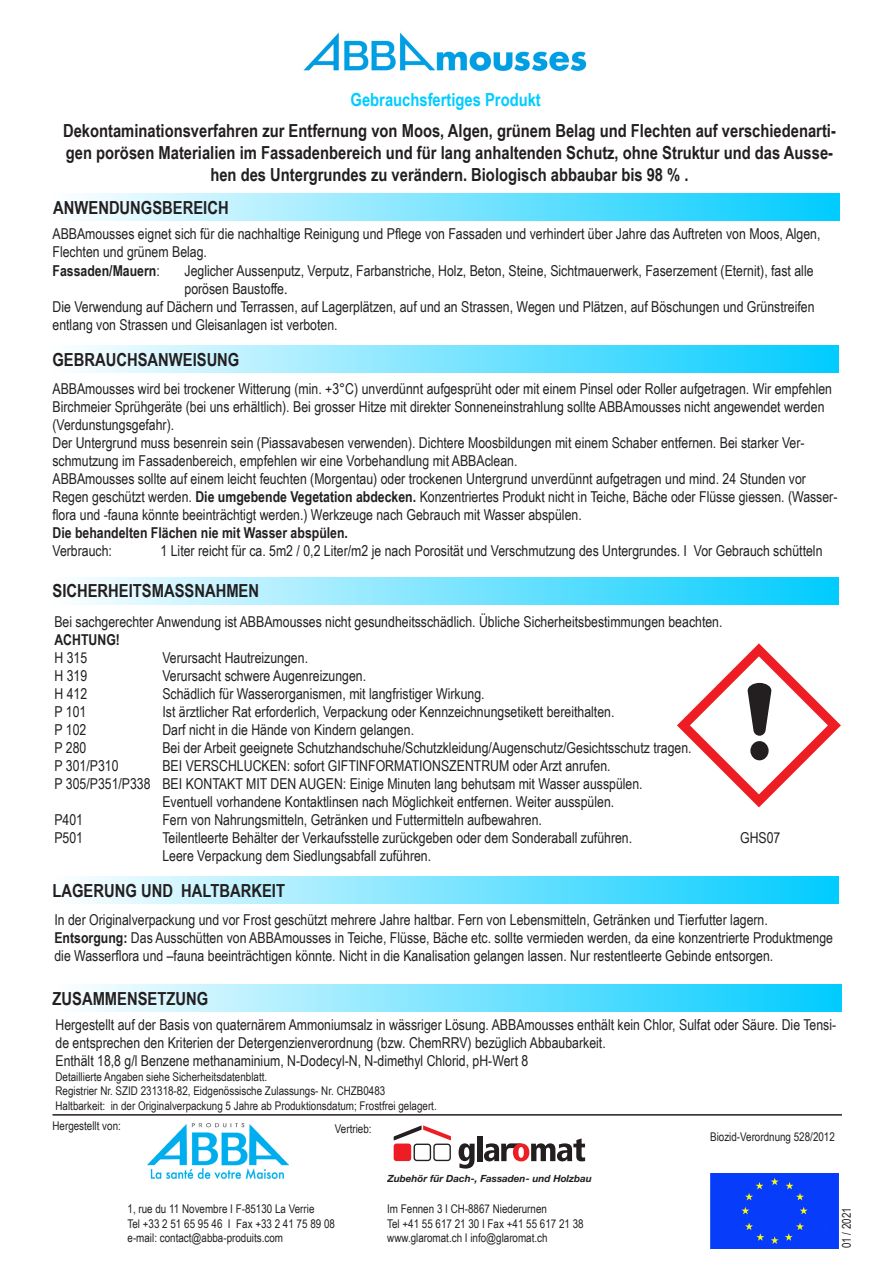
<style>
.page{position:relative;width:893px;height:1263px;background:#fff}
.page>*{position:absolute;margin:0;border:0;box-sizing:border-box;transform-origin:0 0}
.t1{font:700 18px/21.6px "Arial Narrow";color:#231f20;text-align:center}
.t2{font:700 18px "Arial Narrow";color:#0cf}
.t3{font:15px/18px "Arial Narrow";color:#231f20}
.t4{font:700 15px "Arial Narrow";color:#231f20}
.t5{font:12px "Arial Narrow";color:#231f20}
.t6{font:italic 700 9.9px "Helvetica Neue";color:#231f20}
.s1{font-weight:400}
.s2{font-family:"Minion Pro"}
.s3{font-weight:700}
</style>
<div class="page">
<div style="left:53px;top:193px;width:787px;height:28px;background:linear-gradient(to right,#fdfeff,#0cf)"></div>
<div style="left:52px;top:345px;width:787px;height:28px;background:linear-gradient(to right,#fdfeff,#0cf)"></div>
<div style="left:52px;top:577px;width:787px;height:27px;background:linear-gradient(to right,#fdfeff,#0cf)"></div>
<div style="left:52px;top:876px;width:787px;height:28px;background:linear-gradient(to right,#fdfeff,#0cf)"></div>
<div style="left:56px;top:984px;width:786px;height:28px;background:linear-gradient(to right,#fdfeff,#0cf)"></div>
<hr style="left:52px;top:1114px;width:790px;height:1px;background:#231f20">
<div style="left:710px;top:1173px;width:129px;height:75px;background:#073cfa"></div>
<img style="left:303px;top:32px;width:284px;height:40px">
<img style="left:148px;top:1123px;width:140px;height:55px">
<svg style="left:677px;top:643px;width:164px;height:164px"></svg>
<svg style="left:459px;top:1143px;width:16px;height:25px"></svg>
<div style="left:477px;top:1136px;width:5px;height:25px;background:#231f20"></div>
<svg style="left:484px;top:1138px;width:101px;height:23px"></svg>
<svg style="left:394px;top:1125px;width:57px;height:36px"></svg>
<div style="left:394px;top:1143px;width:17px;height:18px;background:#ee1d23;border-radius:3px"></div>
<p class="t2" style="left:351px;top:86px;width:192px">Gebrauchsfertiges Produkt</p>
<p class="t1" style="left:63px;top:119px;width:774px">Dekontaminationsverfahren zur Entfernung von Moos, Algen, grünem Belag und Flechten auf verschiedenarti&shy;gen porösen Materialien im Fassadenbereich und für lang anhaltenden Schutz, ohne Struktur und das Ausse&shy;hen des Untergrundes zu verändern. Biologisch abbaubar bis 98 % .</p>
<p class="t1" style="left:53px;top:196px;width:177px">ANWENDUNGSBEREICH</p>
<p class="t3" style="left:52px;top:225px;width:769px">ABBAmousses eignet sich für die nachhaltige Reinigung und Pflege von Fassaden und verhindert über Jahre das Auftreten von Moos, Algen,<br>Flechten und grünem Belag.</p>
<p class="t4" style="left:52px;top:259px;width:109px">Fassaden/Mauern<span class="s1">:</span></p>
<p class="t3" style="left:184px;top:261px;width:631px">Jeglicher Aussenputz, Verputz, Farbanstriche, Holz, Beton, Steine, Sichtmauerwerk, Faserzement (Eternit), fast alle porösen Baustoffe<span class="s2">.</span></p>
<p class="t3" style="left:52px;top:297px;width:764px">Die Verwendung auf Dächern und Terrassen, auf Lagerplätzen, auf und an Strassen, Wegen und Plätzen, auf Böschungen und Grünstreifen entlang von Strassen und Gleisanlagen ist verboten.</p>
<p class="t1" style="left:52px;top:347px;width:188px">GEBRAUCHSANWEISUNG</p>
<p class="t3" style="left:52px;top:379px;width:781px">ABBAmousses wird bei trockener Witterung (min. +3°C) unverdünnt aufgesprüht oder mit einem Pinsel oder Roller aufgetragen. Wir empfehlen<br>Birchmeier Sprühgeräte (bei uns erhältlich). Bei grosser Hitze mit direkter Sonneneinstrahlung sollte ABBAmousses nicht angewendet werden (Verdunstungsgefahr).</p>
<p class="t3" style="left:52px;top:433px;width:754px">Der Untergrund muss besenrein sein (Piassavabesen verwenden). Dichtere Moosbildungen mit einem Schaber entfernen. Bei starker Ver&shy;schmutzung im Fassadenbereich, empfehlen wir eine Vorbehandlung mit ABBAclean.</p>
<p class="t3" style="left:52px;top:469px;width:786px">ABBAmousses sollte auf einem leicht feuchten (Morgentau) oder trockenen Untergrund unverdünnt aufgetragen und mind. 24 Stunden vor<br>Regen geschützt werden. <span class="s3">Die umgebende Vegetation abdecken.</span> Konzentriertes Produkt nicht in Teiche, Bäche oder Flüsse giessen. (Wasser&shy;flora und -fauna könnte beeinträchtigt werden.) Werkzeuge nach Gebrauch mit Wasser abspülen.</p>
<p class="t4" style="left:52px;top:522px;width:297px">Die behandelten Flächen nie mit Wasser abspülen.</p>
<p class="t3" style="left:52px;top:541px;width:61px">Verbrauch:</p>
<p class="t3" style="left:160px;top:541px;width:663px">1 Liter reicht für ca. 5m2 / 0,2 Liter/m2 je nach Porosität und Verschmutzung des Untergrundes. I Vor Gebrauch schütteln</p>
<p class="t1" style="left:52px;top:579px;width:208px">SICHERHEITSMASSNAHMEN</p>
<p class="t3" style="left:54px;top:612px;width:670px">Bei sachgerechter Anwendung ist ABBAmousses nicht gesundheitsschädlich. Übliche Sicherheitsbestimmungen beachten.</p>
<p class="t4" style="left:54px;top:628px;width:67px">ACHTUNG!</p>
<p class="t3" style="left:54px;top:648px;width:34px">H 315</p>
<p class="t3" style="left:162px;top:648px;width:147px">Verursacht Hautreizungen.</p>
<p class="t3" style="left:54px;top:666px;width:34px">H 319</p>
<p class="t3" style="left:162px;top:666px;width:205px">Verursacht schwere Augenreizungen.</p>
<p class="t3" style="left:54px;top:684px;width:34px">H 412</p>
<p class="t3" style="left:162px;top:684px;width:324px">Schädlich für Wasserorganismen, mit langfristiger Wirkung.</p>
<p class="t3" style="left:54px;top:702px;width:33px">P 101</p>
<p class="t3" style="left:162px;top:702px;width:453px">Ist ärztlicher Rat erforderlich, Verpackung oder Kennzeichnungsetikett bereithalten.</p>
<p class="t3" style="left:54px;top:720px;width:33px">P 102</p>
<p class="t3" style="left:162px;top:720px;width:253px">Darf nicht in die Hände von Kindern gelangen.</p>
<p class="t3" style="left:54px;top:738px;width:33px">P 280</p>
<p class="t3" style="left:162px;top:738px;width:531px">Bei der Arbeit geeignete Schutzhandschuhe/Schutzkleidung/Augenschutz/Gesichtsschutz tragen.</p>
<p class="t3" style="left:54px;top:756px;width:66px">P 301/P310</p>
<p class="t3" style="left:162px;top:756px;width:450px">BEI VERSCHLUCKEN: sofort GIFTINFORMATIONSZENTRUM oder Arzt anrufen.</p>
<p class="t3" style="left:54px;top:774px;width:590px">P 305/P351/P338 BEI KONTAKT MIT DEN AUGEN: Einige Minuten lang behutsam mit Wasser ausspülen.</p>
<p class="t3" style="left:162px;top:792px;width:453px">Eventuell vorhandene Kontaktlinsen nach Möglichkeit entfernen. Weiter ausspülen.</p>
<p class="t3" style="left:54px;top:810px;width:30px">P401</p>
<p class="t3" style="left:162px;top:810px;width:381px">Fern von Nahrungsmitteln, Getränken und Futtermitteln aufbewahren.</p>
<p class="t3" style="left:54px;top:828px;width:30px">P501</p>
<p class="t3" style="left:162px;top:828px;width:471px">Teilentleerte Behälter der Verkaufsstelle zurückgeben oder dem Sonderaball zuführen.</p>
<p class="t3" style="left:740px;top:828px;width:42px">GHS07</p>
<p class="t3" style="left:162px;top:846px;width:270px">Leere Verpackung dem Siedlungsabfall zuführen.</p>
<p class="t1" style="left:52px;top:879px;width:234px">LAGERUNG UND HALTBARKEIT</p>
<p class="t3" style="left:54px;top:910px;width:715px">In der Originalverpackung und vor Frost geschützt mehrere Jahre haltbar. Fern von Lebensmitteln, Getränken und Tierfutter lagern.</p>
<p class="t3" style="left:54px;top:928px;width:780px"><span class="s3">Entsorgung:</span> Das Ausschütten von ABBAmousses in Teiche, Flüsse, Bäche etc. sollte vermieden werden, da eine konzentrierte Produktmenge die Wasserflora und –fauna beeinträchtigen könnte. Nicht in die Kanalisation gelangen lassen. Nur restentleerte Gebinde entsorgen.</p>
<p class="t1" style="left:52px;top:987px;width:157px">ZUSAMMENSETZUNG</p>
<p class="t3" style="left:56px;top:1015px;width:782px">Hergestellt auf der Basis von quaternärem Ammoniumsalz in wässriger Lösung. ABBAmousses enthält kein Chlor, Sulfat oder Säure. Die Tensi&shy;de entsprechen den Kriterien der Detergenzienverordnung (bzw. ChemRRV) bezüglich Abbaubarkeit.</p>
<p class="t3" style="left:56px;top:1051px;width:474px">Enthält 18,8 g/l Benzene methanaminium, N-Dodecyl-N, N-dimethyl Chlorid, pH-Wert 8</p>
<p class="t5" style="left:56px;top:1068px;width:213px">Detaillierte Angaben siehe Sicherheitsdatenblatt.</p>
<p class="t5" style="left:56px;top:1082px;width:331px">Registrier Nr. SZID 231318-82, Eidgenössische Zulassungs- Nr. CHZB0483</p>
<p class="t5" style="left:56px;top:1096px;width:383px">Haltbarkeit: in der Originalverpackung 5 Jahre ab Produktionsdatum; Frostfrei gelagert.</p>
<p class="t5" style="left:52px;top:1117px;width:70px">Hergestellt von:</p>
<p class="t5" style="left:335px;top:1120px;width:38px">Vertrieb:</p>
<p class="t5" style="left:710px;top:1127px;width:126px">Biozid-Verordnung 528/2012</p>
<p class="t5" style="left:128px;top:1200px;width:188px">1, rue du 11 Novembre I F-85130 La Verrie</p>
<p class="t5" style="left:128px;top:1215px;width:209px">Tel +33 2 51 65 95 46 I Fax +33 2 41 75 89 08</p>
<p class="t5" style="left:128px;top:1229px;width:157px">e-mail: contact@abba-produits.com</p>
<p class="t6" style="left:387px;top:1172px;width:206px">Zubehör für Dach-, Fassaden- und Holzbau</p>
<p class="t5" style="left:387px;top:1200px;width:161px">Im Fennen 3 I CH-8867 Niederurnen</p>
<p class="t5" style="left:387px;top:1215px;width:198px">Tel +41 55 617 21 30 I Fax +41 55 617 21 38</p>
<p class="t5" style="left:387px;top:1229px;width:162px">www.glaromat.ch I info@glaromat.ch</p>
<p class="t5" style="left:838px;top:1248px;width:43px;rotate:-90deg">01 / 2021</p>
</div>
